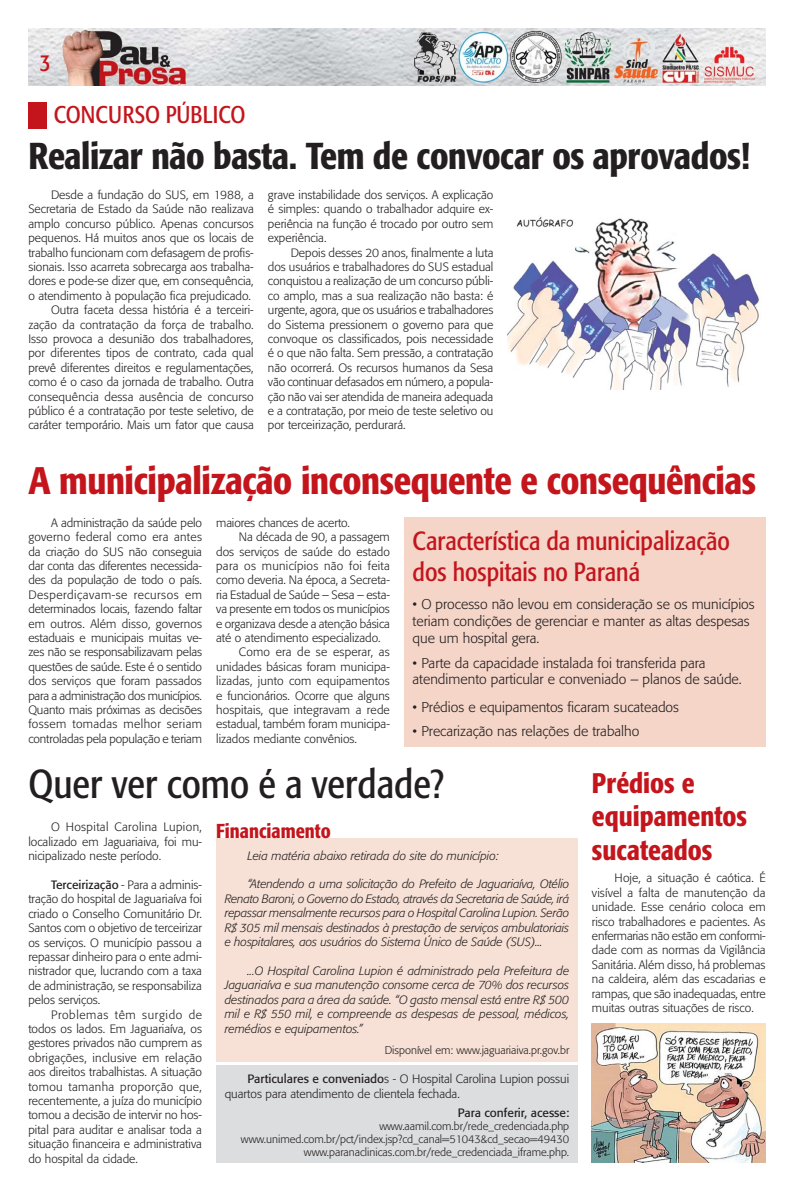
<style>
.page{position:relative;width:794px;height:1191px;background:#fff}
.page>*{position:absolute;margin:0;border:0;box-sizing:border-box;transform-origin:0 0}
.t1{font:condensed 40px "Formata";color:#231f20}
.t2{font:500 condensed 38px "Formata";letter-spacing:-.01em;color:#c4151c}
.t3{font:500 condensed 37px "Formata";letter-spacing:-.01em;color:#231f20}
.t4{font:500 condensed 28px/33.6px "Formata";color:#c4151c}
.t5{font:condensed 26px/31.2px "Formata";color:#c4151c}
.t6{font:condensed 24px "Formata";color:#c4151c}
.t7{font:500 condensed 20px "Formata";color:#c4151c}
.t8{font:300 14px/16.8px "Formata";color:#231f20}
.t9{font:300 12px/14.4px "Formata";color:#231f20;text-align:justify}
.t10{font:italic 300 12px/14.4px "Formata";color:#231f20;text-align:justify}
.t11{font:300 12px "Formata";letter-spacing:.02em;color:#231f20}
.t12{font:12px "Formata";color:#231f20}
.t13{font:300 11px/13.2px "Formata";color:#231f20;text-align:right}
.s1{font-weight:400}
</style>
<div class="page">
<img style="left:28px;top:28px;width:737px;height:57px">
<div style="left:404px;top:518px;width:361px;height:229px;background:#f4d5c8"></div>
<div style="left:216px;top:838px;width:362px;height:223px;background:#f7e1d6"></div>
<div style="left:216px;top:1065px;width:362px;height:97px;background:#dcddde"></div>
<div style="left:28px;top:102px;width:19px;height:27px;background:#c4151c"></div>
<img style="left:592px;top:1023px;width:173px;height:139px">
<img style="left:508px;top:217px;width:251px;height:172px">
<h3 class="t6" style="left:40px;top:52px;width:12px">3</h3>
<h3 class="t6" style="left:54px;top:104px;width:193px">CONCURSO PÚBLICO</h3>
<h3 class="t3" style="left:28px;top:141px;width:723px">Realizar não basta. Tem de convocar os aprovados!</h3>
<p class="t9" style="left:28px;top:188px;width:227px;text-align:right">Desde a fundação do SUS, em 1988, a Secretaria de Estado da Saúde não realizava amplo concurso público. Apenas concursos pequenos. Há muitos anos que os locais de trabalho funcionam com defasagem de profis&shy;sionais. Isso acarreta sobrecarga aos trabalha&shy;dores e pode-se dizer que, em consequência, o atendimento à população fica prejudicado.<br>Outra faceta dessa história é a terceiri&shy;zação da contratação da força de trabalho.<br>Isso provoca a desunião dos trabalhadores, por diferentes tipos de contrato, cada qual prevê diferentes direitos e regulamentações, como é o caso da jornada de trabalho. Outra consequência dessa ausência de concurso público é a contratação por teste seletivo, de caráter temporário. Mais um fator que causa</p>
<p class="t9" style="left:268px;top:188px;width:227px">grave instabilidade dos serviços. A explicação é simples: quando o trabalhador adquire ex&shy;periência na função é trocado por outro sem experiência.</p>
<p class="t9" style="left:268px;top:246px;width:227px;text-indent:23px">Depois desses 20 anos, finalmente a luta dos usuários e trabalhadores do SUS estadual conquistou a realização de um concurso públi&shy;co amplo, mas a sua realização não basta: é urgente, agora, que os usuários e trabalhadores do Sistema pressionem o governo para que convoque os classificados, pois necessidade é o que não falta. Sem pressão, a contratação não ocorrerá. Os recursos humanos da Sesa vão continuar defasados em número, a popula&shy;ção não vai ser atendida de maneira adequada e a contratação, por meio de teste seletivo ou por terceirização, perdurará.</p>
<h2 class="t2" style="left:28px;top:465px;width:729px">A municipalização inconsequente e consequências</h2>
<h3 class="t5" style="left:412px;top:527px;width:319px">Característica da municipalização dos hospitais no Paraná</h3>
<p class="t9" style="left:28px;top:516px;width:175px;text-indent:23px">A administração da saúde pelo governo federal como era antes da criação do SUS não conseguia dar conta das diferentes necessida&shy;des da população de todo o país.<br>Desperdiçavam-se recursos em determinados locais, fazendo faltar em outros. Além disso, governos estaduais e municipais muitas ve&shy;zes não se responsabilizavam pelas questões de saúde. Este é o sentido dos serviços que foram passados para a administração dos municípios.<br>Quanto mais próximas as decisões fossem tomadas melhor seriam controladas pela população e teriam</p>
<p class="t9" style="left:216px;top:516px;width:135px">maiores chances de acerto.</p>
<p class="t9" style="left:239px;top:530px;width:152px">Na década de 90, a passagem</p>
<p class="t9" style="left:216px;top:545px;width:175px">dos serviços de saúde do estado</p>
<p class="t11" style="left:216px;top:560px;width:175px">para os municípios não foi feita</p>
<p class="t9" style="left:216px;top:574px;width:175px">como deveria. Na época, a Secreta-</p>
<p class="t9" style="left:216px;top:588px;width:175px">ria Estadual de Saúde – Sesa – esta-</p>
<p class="t9" style="left:216px;top:602px;width:175px">va presente em todos os municípios</p>
<p class="t9" style="left:216px;top:617px;width:175px">e organizava desde a atenção básica</p>
<p class="t9" style="left:216px;top:631px;width:166px">até o atendimento especializado.</p>
<p class="t9" style="left:239px;top:646px;width:152px">Como era de se esperar, as</p>
<p class="t9" style="left:216px;top:660px;width:175px">unidades básicas foram municipa-</p>
<p class="t9" style="left:216px;top:674px;width:175px">lizadas, junto com equipamentos</p>
<p class="t9" style="left:216px;top:689px;width:175px">e funcionários. Ocorre que alguns</p>
<p class="t9" style="left:216px;top:703px;width:175px">hospitais, que integravam a rede</p>
<p class="t9" style="left:216px;top:718px;width:175px">estadual, também foram municipa-</p>
<p class="t9" style="left:216px;top:732px;width:142px">lizados mediante convênios.</p>
<p class="t8" style="left:412px;top:597px;width:343px">• O processo não levou em consideração se os municípios teriam condições de gerenciar e manter as altas despesas que um hospital gera.</p>
<p class="t8" style="left:412px;top:655px;width:331px">• Parte da capacidade instalada foi transferida para atendimento particular e conveniado – planos de saúde.</p>
<p class="t8" style="left:412px;top:699px;width:268px">• Prédios e equipamentos ficaram sucateados</p>
<p class="t8" style="left:412px;top:724px;width:228px">• Precarização nas relações de trabalho</p>
<h1 class="t1" style="left:28px;top:767px;width:417px">Quer ver como é a verdade?</h1>
<p class="t9" style="left:28px;top:820px;width:175px;text-indent:23px">O Hospital Carolina Lupion, localizado em Jaguariaiva, foi mu&shy;nicipalizado neste período.</p>
<p class="t9" style="left:28px;top:878px;width:175px;text-indent:23px"><span class="s1">Terceirização</span> - Para a adminis&shy;tração do hospital de Jaguariaíva foi criado o Conselho Comunitário Dr.<br>Santos com o objetivo de terceirizar os serviços. O município passou a repassar dinheiro para o ente admi&shy;nistrador que, lucrando com a taxa de administração, se responsabiliza pelos serviços.</p>
<p class="t9" style="left:28px;top:1008px;width:175px;text-indent:23px">Problemas têm surgido de todos os lados. Em Jaguariaíva, os gestores privados não cumprem as obrigações, inclusive em relação aos direitos trabalhistas. A situação tomou tamanha proporção que, recentemente, a juíza do município tomou a decisão de intervir no hos&shy;pital para auditar e analisar toda a situação financeira e administrativa do hospital da cidade.</p>
<h3 class="t7" style="left:216px;top:823px;width:116px">Financiamento</h3>
<p class="t10" style="left:247px;top:849px;width:253px">Leia matéria abaixo retirada do site do município:</p>
<p class="t10" style="left:225px;top:878px;width:346px;text-indent:23px">“Atendendo a uma solicitação do Prefeito de Jaguariaíva, Otélio Renato Baroni, o Governo do Estado, através da Secretaria de Saúde, irá repassar mensalmente recursos para o Hospital Carolina Lupion. Serão R$ 305 mil mensais destinados à prestação de serviços ambulatoriais e hospitalares, aos usuários do Sistema Único de Saúde (SUS)...</p>
<p class="t10" style="left:225px;top:964px;width:346px;text-indent:23px">...O Hospital Carolina Lupion é administrado pela Prefeitura de Jaguariaíva e sua manutenção consome cerca de 70% dos recursos destinados para a área da saúde. “O gasto mensal está entre R$ 500 mil e R$ 550 mil, e compreende as despesas de pessoal, médicos, remédios e equipamentos.”</p>
<p class="t9" style="left:225px;top:1073px;width:346px;text-indent:23px"><span class="s1">Particulares e conveniado</span>s - O Hospital Carolina Lupion possui quartos para atendimento de clientela fechada.</p>
<p class="t12" style="left:458px;top:1107px;width:113px">Para conferir, acesse:</p>
<p class="t13" style="left:241px;top:1120px;width:330px">www.aamil.com.br/rede_credenciada.php www.unimed.com.br/pct/index.jsp?cd_canal=51043&amp;cd_secao=49430 www.paranaclinicas.com.br/rede_credenciada_iframe.php.</p>
<p class="t13" style="left:385px;top:1044px;width:186px">Disponível em: www.jaguariaiva.pr.gov.br</p>
<h3 class="t4" style="left:592px;top:768px;width:157px">Prédios e equipamentos sucateados</h3>
<p class="t9" style="left:592px;top:871px;width:175px;text-indent:23px">Hoje, a situação é caótica. É visível a falta de manutenção da unidade. Esse cenário coloca em risco trabalhadores e pacientes. As enfermarias não estão em conformi&shy;dade com as normas da Vigilância Sanitária. Além disso, há problemas na caldeira, além das escadarias e rampas, que são inadequadas, entre muitas outras situações de risco.</p>
</div>
